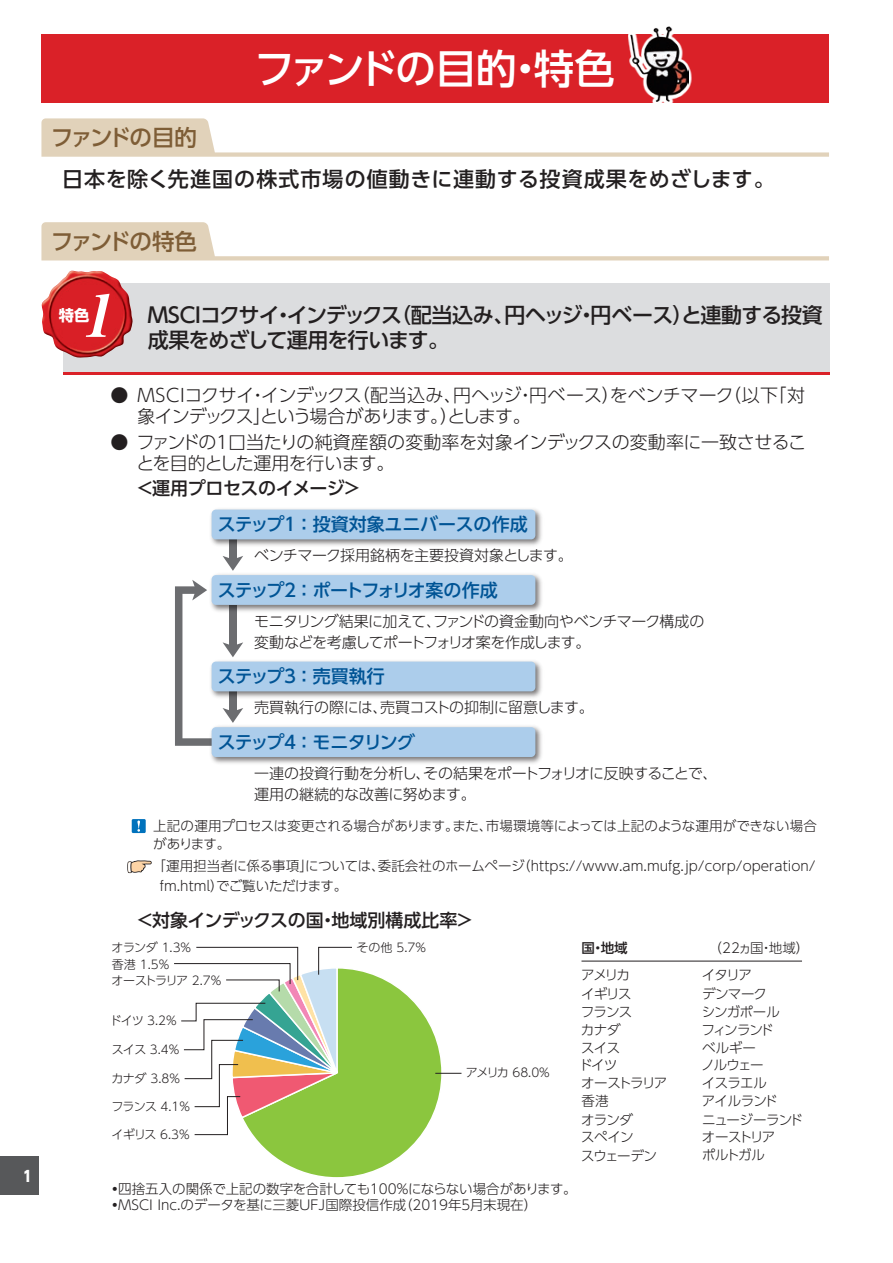
<style>
.page{position:relative;width:893px;height:1263px;background:#fff}
.page>*{position:absolute;margin:0;border:0;box-sizing:border-box;transform-origin:0 0}
.t1{font:italic 58.5px "Midashi Min Pr 5 MA31";color:#fff;scale:1.04 1}
.t2{font:500 40.5px "UD Shin Go Pro";letter-spacing:-.06em;color:#fff}
.t3{font:500 22.5px "UD Shin Go Pro";letter-spacing:-.095em;color:#7e5d36}
.t4{font:500 21px/25.5px "UD Shin Go Pro";letter-spacing:-.05em;color:#231f20}
.t5{font:500 21px "UD Shin Go Pro";letter-spacing:.04em;color:#231f20}
.t6{font:300 18px/21px "UD Shin Go Pro";letter-spacing:-.035em;color:#231f20}
.t7{font:500 18px "UD Shin Go Pro";letter-spacing:-.105em;color:#005495}
.t8{font:500 18px "UD Shin Go Pro";color:#231f20}
.t9{font:500 18px "UD Shin Go Pro";letter-spacing:-.01em;color:#005495}
.t10{font:500 18px "UD Shin Go Pro";letter-spacing:-.02em;color:#231f20}
.t11{font:500 18px "UD Shin Go Pro";letter-spacing:-.045em;color:#005495}
.t12{font:700 15.3px "UD Shin Go Pro";color:#fff}
.t13{font:300 15px/21px "UD Shin Go Pro";letter-spacing:-.03em;color:#231f20}
.t14{font:800 15px "UD Shin Go Pro";color:#fff;scale:.9 1}
.t15{font:300 13.5px/19.5px "UD Shin Go Pro";letter-spacing:.005em;color:#231f20}
.t16{font:300 13.5px/16.5px "UD Shin Go Pro";color:#231f20}
.t17{font:300 13.5px/18px "UD Shin Go Pro";letter-spacing:-.02em;color:#231f20}
.t18{font:300 13.5px/18px "UD Shin Go Pro";letter-spacing:-.055em;color:#231f20}
.t19{font:300 13.5px/18px "UD Shin Go Pro";letter-spacing:-.065em;color:#231f20}
.t20{font:300 13.5px/27px "UD Shin Go Pro";letter-spacing:-.115em;color:#231f20}
.t21{font:500 13.5px "UD Shin Go Pro";color:#231f20}
.t22{font:300 12px "UD Shin Go Pro";letter-spacing:-.065em;color:#231f20}
.t23{font:300 12px "UD Shin Go Pro";letter-spacing:-.11em;color:#231f20}
.s1{font-weight:700}
</style>
<div class="page">
<div style="left:0;top:1157px;width:38px;height:38px;background:#57585a"></div>
<div style="left:41px;top:35px;width:788px;height:68px;background:#da2128"></div>
<svg style="left:41px;top:118px;width:788px;height:39px"></svg>
<svg style="left:41px;top:222px;width:788px;height:38px"></svg>
<div style="left:63px;top:283px;width:766px;height:92px;background:#dcdddf"></div>
<hr style="left:63px;top:372px;width:766px;height:3px;background:#da2128">
<img style="left:41px;top:271px;width:92px;height:87px">
<div style="left:229px;top:539px;width:8px;height:21px;background:#6c6d70"></div>
<svg style="left:223px;top:556px;width:20px;height:15px"></svg>
<svg style="left:175px;top:580px;width:68px;height:166px"></svg>
<img style="left:210px;top:509px;width:332px;height:37px">
<div style="left:212px;top:510px;width:323px;height:29px;background:#accdeb;border-radius:4px"></div>
<img style="left:207px;top:574px;width:335px;height:40px">
<div style="left:212px;top:575px;width:323px;height:30px;background:#accdeb;border-radius:4px"></div>
<img style="left:207px;top:657px;width:335px;height:44px">
<div style="left:212px;top:662px;width:323px;height:29px;background:#accdeb;border-radius:4px"></div>
<img style="left:207px;top:723px;width:335px;height:41px">
<div style="left:212px;top:727px;width:323px;height:30px;background:#accdeb;border-radius:4px"></div>
<div style="left:132px;top:819px;width:14px;height:14px;background:#0072bc"></div>
<svg style="left:137px;top:820px;width:3px;height:12px"></svg>
<svg style="left:127px;top:860px;width:25px;height:14px"></svg>
<svg style="left:174px;top:946px;width:287px;height:232px"></svg>
<hr style="left:581px;top:961px;width:221px;height:1px;background:#231f20">
<svg style="left:628px;top:26px;width:63px;height:77px"></svg>
<img style="left:631px;top:27px;width:57px;height:75px">
<p class="t14" style="left:23px;top:1163px;width:11px">1</p>
<h2 class="t2" style="left:254px;top:36px;width:362px">ファンドの目的・特色</h2>
<h3 class="t3" style="left:51px;top:119px;width:147px">ファンドの目的</h3>
<h3 class="t5" style="left:62px;top:162px;width:714px">日本を除く先進国の株式市場の値動きに連動する投資成果をめざします。</h3>
<h3 class="t3" style="left:51px;top:223px;width:148px">ファンドの特色</h3>
<h1 class="t1" style="left:80px;top:270px;width:49px">1</h1>
<h3 class="t4" style="left:148px;top:301px;width:677px">ＭＳＣＩコクサイ・インデックス（配当込み、円ヘッジ・円ベース）と連動する投資成果をめざして運用を行います。</h3>
<p class="t6" style="left:137px;top:384px;width:669px;text-indent:-27px">● ＭＳＣＩコクサイ・インデックス（配当込み、円ヘッジ・円ベース）をベンチマーク（以下「対象インデックス」という場合があります。）とします。</p>
<p class="t6" style="left:136px;top:431px;width:671px;text-indent:-26px">● ファンドの１口当たりの純資産額の変動率を対象インデックスの変動率に一致させることを目的とした運用を行います。</p>
<p class="t10" style="left:136px;top:474px;width:227px">＜運用プロセスのイメージ＞</p>
<p class="t9" style="left:218px;top:510px;width:312px">ステップ１ ：投資対象ユニバースの作成</p>
<p class="t12" style="left:59px;top:302px;width:32px">特色</p>
<p class="t13" style="left:254px;top:544px;width:320px">ベンチマーク採用銘柄を主要投資対象とします。</p>
<p class="t7" style="left:218px;top:575px;width:281px">ステップ２ ：ポートフォリオ案の作成</p>
<p class="t13" style="left:254px;top:610px;width:452px">モニタリング結果に加えて、ファンドの資金動向やベンチマーク構成の変動などを考慮してポートフォリオ案を作成します。</p>
<p class="t11" style="left:218px;top:662px;width:169px">ステップ３ ：売買執行</p>
<p class="t13" style="left:254px;top:696px;width:341px">売買執行の際には、売買コストの抑制に留意します。</p>
<p class="t7" style="left:218px;top:727px;width:199px">ステップ４ ：モニタリング</p>
<p class="t13" style="left:254px;top:762px;width:465px">一連の投資行動を分析し、その結果をポートフォリオに反映することで、運用の継続的な改善に努めます。</p>
<p class="t17" style="left:153px;top:816px;width:665px">上記の運用プロセスは変更される場合があります。また、市場環境等によっては上記のような運用ができない場合があります。</p>
<p class="t15" style="left:160px;top:856px;width:657px;text-indent:-7px">「運用担当者に係る事項」については、委託会社のホームページ（https://www.am.mufg.jp/corp/operation/ fm.html）でご覧いただけます。</p>
<p class="t8" style="left:136px;top:906px;width:340px">＜対象インデックスの国・地域別構成比率＞</p>
<p class="t22" style="left:112px;top:938px;width:81px">オランダ 1.3%</p>
<p class="t22" style="left:356px;top:938px;width:71px">その他 5.7%</p>
<p class="t22" style="left:112px;top:954px;width:59px">香港 1.5%</p>
<p class="t23" style="left:112px;top:970px;width:111px">オーストラリア 2.7%</p>
<p class="t22" style="left:110px;top:1011px;width:68px">ドイツ 3.2%</p>
<p class="t22" style="left:112px;top:1040px;width:69px">スイス 3.4%</p>
<p class="t22" style="left:111px;top:1069px;width:70px">カナダ 3.8%</p>
<p class="t22" style="left:111px;top:1097px;width:80px">フランス 4.1%</p>
<p class="t22" style="left:112px;top:1125px;width:80px">イギリス 6.3%</p>
<p class="t22" style="left:466px;top:1063px;width:86px">アメリカ 68.0%</p>
<p class="t16" style="left:108px;top:1179px;width:470px"><span class="s1">・</span>四捨五入の関係で上記の数字を合計しても100％にならない場合があります。<span class="s1">・</span>MSCI Inc.のデータを基に三菱ＵＦＪ国際投信作成（2019年５月末現在）</p>
<p class="t21" style="left:581px;top:937px;width:48px">国・地域</p>
<p class="t20" style="left:702px;top:934px;width:109px;text-indent:7px">（22ヵ国・地域）イタリア</p>
<p class="t18" style="left:701px;top:984px;width:103px">デンマーク<br>シンガポール<br>フィンランド<br>ベルギー<br>ノルウェー<br>イスラエル<br>アイルランド<br>ニュージーランドオーストリア<br>ポルトガル</p>
<p class="t19" style="left:579px;top:966px;width:90px">アメリカ<br>イギリス<br>フランス<br>カナダ<br>スイス<br>ドイツ<br>オーストラリア香港<br>オランダ<br>スペイン<br>スウェーデン</p>
</div>
